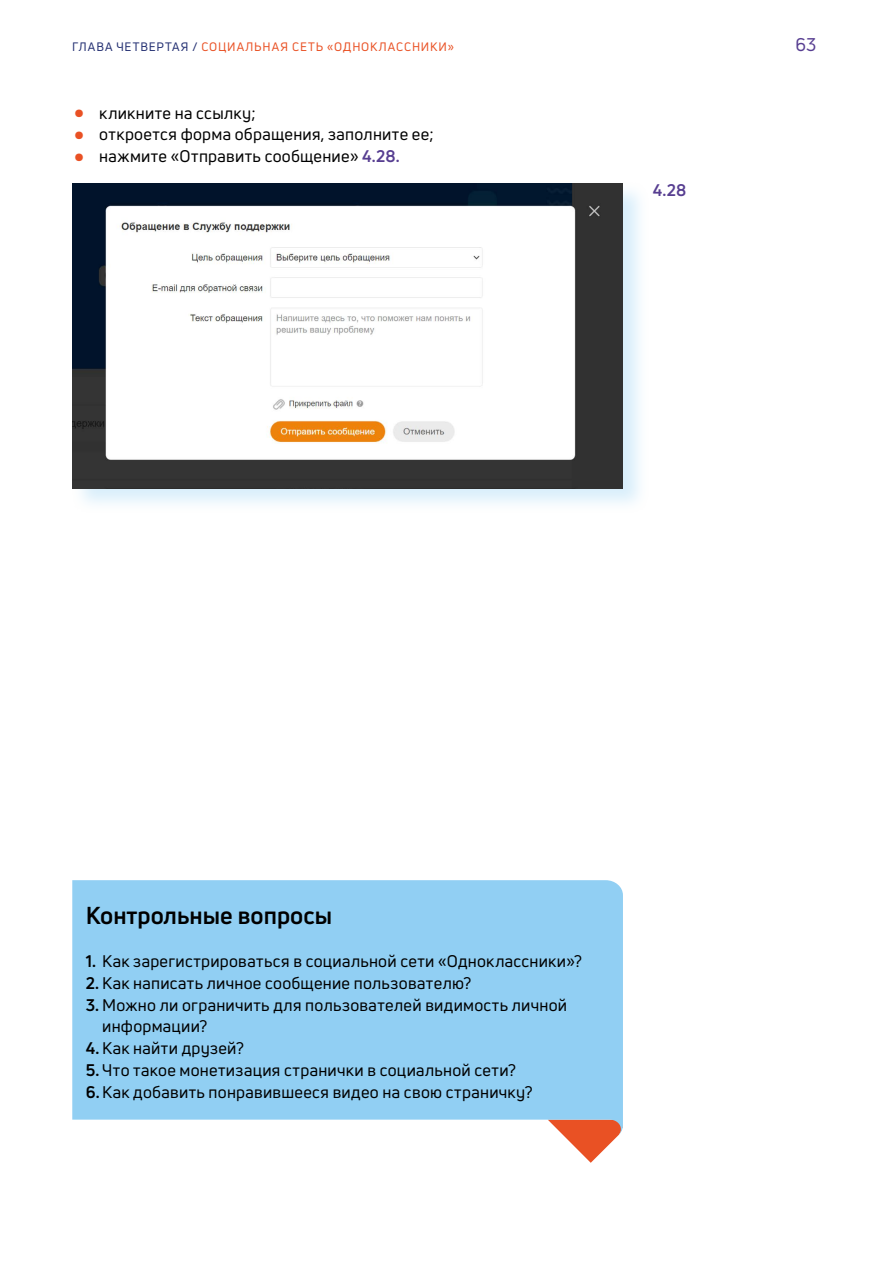
<style>
.page{position:relative;width:893px;height:1263px;background:#fff}
.page>*{position:absolute;margin:0;border:0;box-sizing:border-box;transform-origin:0 0}
.t1{font:700 24px "Uni Neue";color:#000}
.t2{font:18px "Uni Neue";color:#573e91}
.t3{font:16.5px/21.8px "Uni Neue";letter-spacing:.02em;color:#000}
.t4{font:700 16.5px "Uni Neue";color:#573e91}
.t5{font:12px "Uni Neue";letter-spacing:.075em;color:#e95124}
.s1{color:#243072}
.s2{font-size:39px;color:#e95124}
.s3{font-weight:700;color:#573e91}
.s4{font-weight:700}
</style>
<div class="page">
<div style="left:71px;top:181px;width:579px;height:333px;background:#91cff3;opacity:.35"></div>
<img style="left:72px;top:184px;width:551px;height:304px">
<svg style="left:563px;top:1135px;width:56px;height:28px"></svg>
<div style="left:72px;top:880px;width:551px;height:255px;background:#91cff3"></div>
<p class="t5" style="left:72px;top:39px;width:383px"><span class="s1">ГЛАВА ЧЕТВЕРТАЯ /</span> СОЦИАЛЬНАЯ СЕТЬ «ОДНОКЛАССНИКИ»</p>
<p class="t2" style="left:795px;top:33px;width:22px">63</p>
<p class="t3" style="left:72px;top:102px;width:185px"><span class="s2">•</span> кликните на ссылку;</p>
<p class="t3" style="left:72px;top:123px;width:363px"><span class="s2">•</span> откроется форма обращения, заполните ее;</p>
<p class="t3" style="left:72px;top:145px;width:329px"><span class="s2">•</span> нажмите «Отправить сообщение» <span class="s3">4.28.</span></p>
<p class="t4" style="left:653px;top:180px;width:35px">4.28</p>
<h1 class="t1" style="left:86px;top:900px;width:248px">Контрольные вопросы</h1>
<p class="t3" style="left:86px;top:950px;width:498px"><span class="s4">1.</span> Как зарегистрироваться в социальной сети «Одноклассники»?</p>
<p class="t3" style="left:86px;top:972px;width:387px"><span class="s4">2.</span> Как написать личное сообщение пользователю?</p>
<p class="t3" style="left:102px;top:993px;width:466px;text-indent:-16px"><span class="s4">3.</span> Можно ли ограничить для пользователей видимость личной информации?</p>
<p class="t3" style="left:86px;top:1037px;width:160px"><span class="s4">4.</span> Как найти друзей?</p>
<p class="t3" style="left:86px;top:1059px;width:432px"><span class="s4">5.</span> Что такое монетизация странички в социальной сети?</p>
<p class="t3" style="left:86px;top:1080px;width:448px"><span class="s4">6.</span> Как добавить понравившееся видео на свою страничку?</p>
</div>
